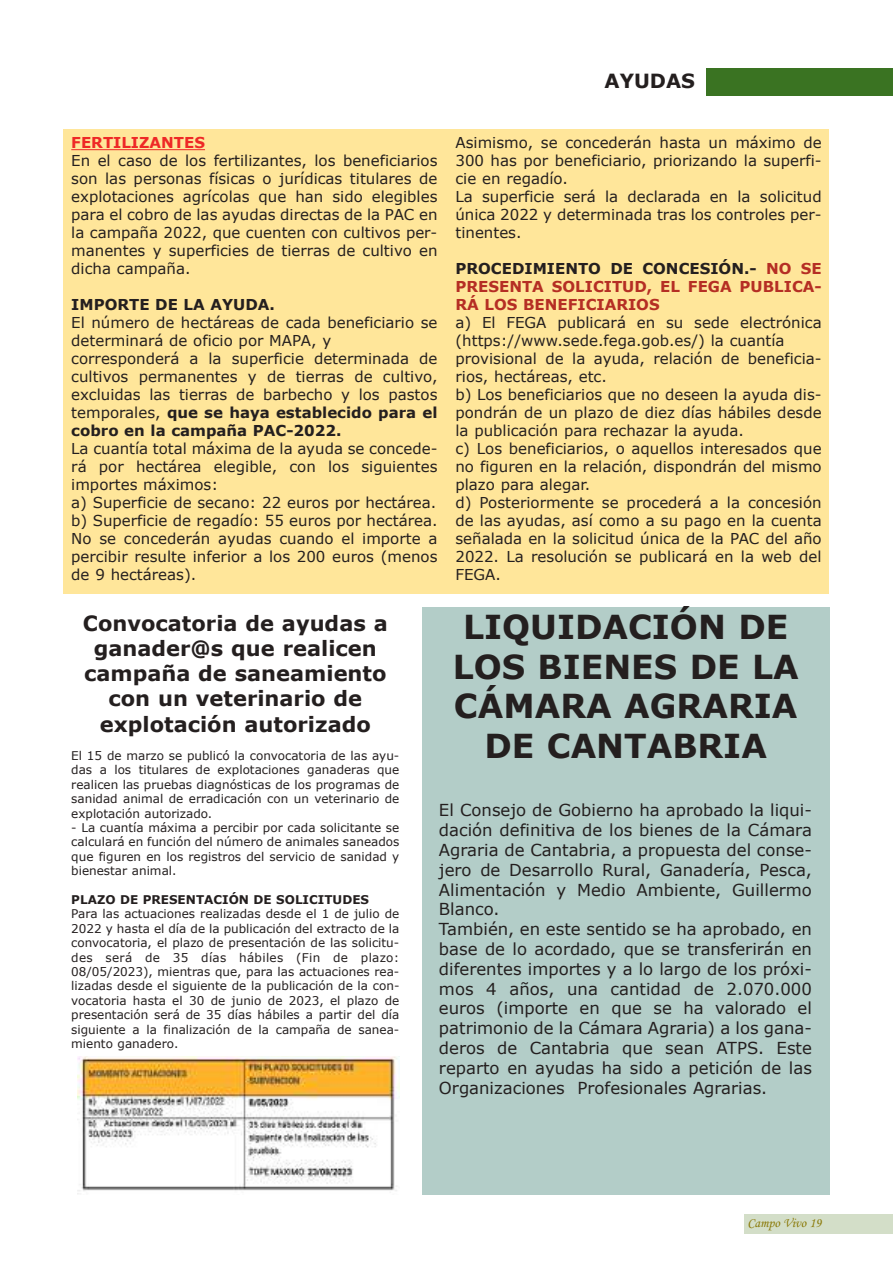
<style>
.page{position:relative;width:893px;height:1263px;background:#fff}
.page>*{position:absolute;margin:0;border:0;box-sizing:border-box;transform-origin:0 0}
.t1{font:700 33px/39.6px "Verdana";color:#241f1f;text-align:center}
.t2{font:700 21px/25.2px "Verdana";color:#241f1f;text-align:center}
.t3{font:700 19.5px "Verdana";color:#241f1f}
.t4{font:16.5px/19.8px "Verdana";color:#241f1f}
.t5{font:15px/18px "Verdana";color:#241f1f}
.t6{font:700 15px/18px "Verdana";color:#b52e24;text-align:justify}
.t7{font:700 15px "Verdana";color:#241f1f}
.t8{font:700 15px "Verdana";color:#ee2826}
.t9{font:13.5px "Monotype Corsiva";color:#8a7907}
.t10{font:12px/14.4px "Verdana";color:#241f1f;text-align:justify}
.t11{font:700 12px "Verdana";color:#241f1f}
.s1{color:#241f1f}
.s2{font-weight:700}
</style>
<div class="page">
<div style="left:422px;top:608px;width:407px;height:587px;background:#b3cdc8"></div>
<div style="left:744px;top:1214px;width:149px;height:19px;background:#d3dec8"></div>
<div style="left:707px;top:68px;width:186px;height:28px;background:#3a7322"></div>
<div style="left:64px;top:129px;width:765px;height:464px;background:#ffe69a"></div>
<hr style="left:71px;top:149px;width:134px;height:1px;background:#ee2826">
<img style="left:77px;top:1056px;width:322px;height:138px">
<h3 class="t3" style="left:605px;top:68px;width:92px">AYUDAS</h3>
<p class="t5" style="left:455px;top:133px;width:368px">Asimismo, se concederán hasta un máximo de 300 has por beneficiario, priorizando la superfi&shy;cie en regadío.<br>La superficie será la declarada en la solicitud única 2022 y determinada tras los controles per&shy;tinentes.</p>
<p class="t6" style="left:455px;top:259px;width:368px"><span class="s1">PROCEDIMIENTO DE CONCESIÓN.-</span> NO SE PRESENTA SOLICITUD, EL FEGA PUBLICA-RÁ LOS BENEFICIARIOS</p>
<p class="t5" style="left:455px;top:313px;width:368px">a) El FEGA publicará en su sede electrónica (https://www.sede.fega.gob.es/) la cuantía provisional de la ayuda, relación de beneficia&shy;rios, hectáreas, etc.<br>b) Los beneficiarios que no deseen la ayuda dis&shy;pondrán de un plazo de diez días hábiles desde la publicación para rechazar la ayuda.<br>c) Los beneficiarios, o aquellos interesados que no figuren en la relación, dispondrán del mismo plazo para alegar.<br>d) Posteriormente se procederá a la concesión de las ayudas, así como a su pago en la cuenta señalada en la solicitud única de la PAC del año 2022. La resolución se publicará en la web del FEGA.</p>
<h1 class="t1" style="left:453px;top:606px;width:347px">LIQUIDACIÓN DE<br>LOS BIENES DE LA<br>CÁMARA AGRARIA<br>DE CANTABRIA</h1>
<p class="t8" style="left:71px;top:133px;width:135px">FERTILIZANTES</p>
<p class="t5" style="left:71px;top:151px;width:368px;text-align:justify">En el caso de los fertilizantes, los beneficiarios son las personas físicas o jurídicas titulares de explotaciones agrícolas que han sido elegibles para el cobro de las ayudas directas de la PAC en la campaña 2022, que cuenten con cultivos per&shy;manentes y superficies de tierras de cultivo en dicha campaña.</p>
<p class="t7" style="left:71px;top:295px;width:205px">IMPORTE DE LA AYUDA.</p>
<p class="t5" style="left:71px;top:313px;width:368px">El número de hectáreas de cada beneficiario se determinará de oficio por MAPA, y corresponderá a la superficie determinada de cultivos permanentes y de tierras de cultivo, excluidas las tierras de barbecho y los pastos temporales, <span class="s2">que se haya establecido para el cobro en la campaña PAC-2022.</span></p>
<p class="t5" style="left:71px;top:439px;width:368px">La cuantía total máxima de la ayuda se concede&shy;rá por hectárea elegible, con los siguientes importes máximos:<br>a) Superficie de secano: 22 euros por hectárea. b) Superficie de regadío: 55 euros por hectárea.<br>No se concederán ayudas cuando el importe a percibir resulte inferior a los 200 euros (menos de 9 hectáreas).</p>
<h2 class="t2" style="left:83px;top:610px;width:306px">Convocatoria de ayudas a ganader@s que realicen campaña de saneamiento con un veterinario de explotación autorizado</h2>
<p class="t10" style="left:71px;top:748px;width:330px">El 15 de marzo se publicó la convocatoria de las ayu&shy;das a los titulares de explotaciones ganaderas que realicen las pruebas diagnósticas de los programas de sanidad animal de erradicación con un veterinario de explotación autorizado.</p>
<p class="t10" style="left:71px;top:820px;width:330px">- La cuantía máxima a percibir por cada solicitante se calculará en función del número de animales saneados que figuren en los registros del servicio de sanidad y bienestar animal.</p>
<p class="t11" style="left:71px;top:892px;width:299px">PLAZO DE PRESENTACIÓN DE SOLICITUDES</p>
<p class="t10" style="left:71px;top:906px;width:330px">Para las actuaciones realizadas desde el 1 de julio de 2022 y hasta el día de la publicación del extracto de la convocatoria, el plazo de presentación de las solicitu&shy;des será de 35 días hábiles (Fin de plazo:<br>08/05/2023), mientras que, para las actuaciones rea&shy;lizadas desde el siguiente de la publicación de la con&shy;vocatoria hasta el 30 de junio de 2023, el plazo de presentación será de 35 días hábiles a partir del día siguiente a la finalización de la campaña de sanea&shy;miento ganadero.</p>
<p class="t4" style="left:439px;top:800px;width:374px">El Consejo de Gobierno ha aprobado la liqui&shy;dación definitiva de los bienes de la Cámara Agraria de Cantabria, a propuesta del conse&shy;jero de Desarrollo Rural, Ganadería, Pesca, Alimentación y Medio Ambiente, Guillermo Blanco.<br>También, en este sentido se ha aprobado, en base de lo acordado, que se transferirán en diferentes importes y a lo largo de los próxi&shy;mos 4 años, una cantidad de 2.070.000 euros (importe en que se ha valorado el patrimonio de la Cámara Agraria) a los gana&shy;deros de Cantabria que sean ATPS. Este reparto en ayudas ha sido a petición de las Organizaciones Profesionales Agrarias.</p>
<p class="t9" style="left:747px;top:1214px;width:76px">Campo Vivo 19</p>
</div>
